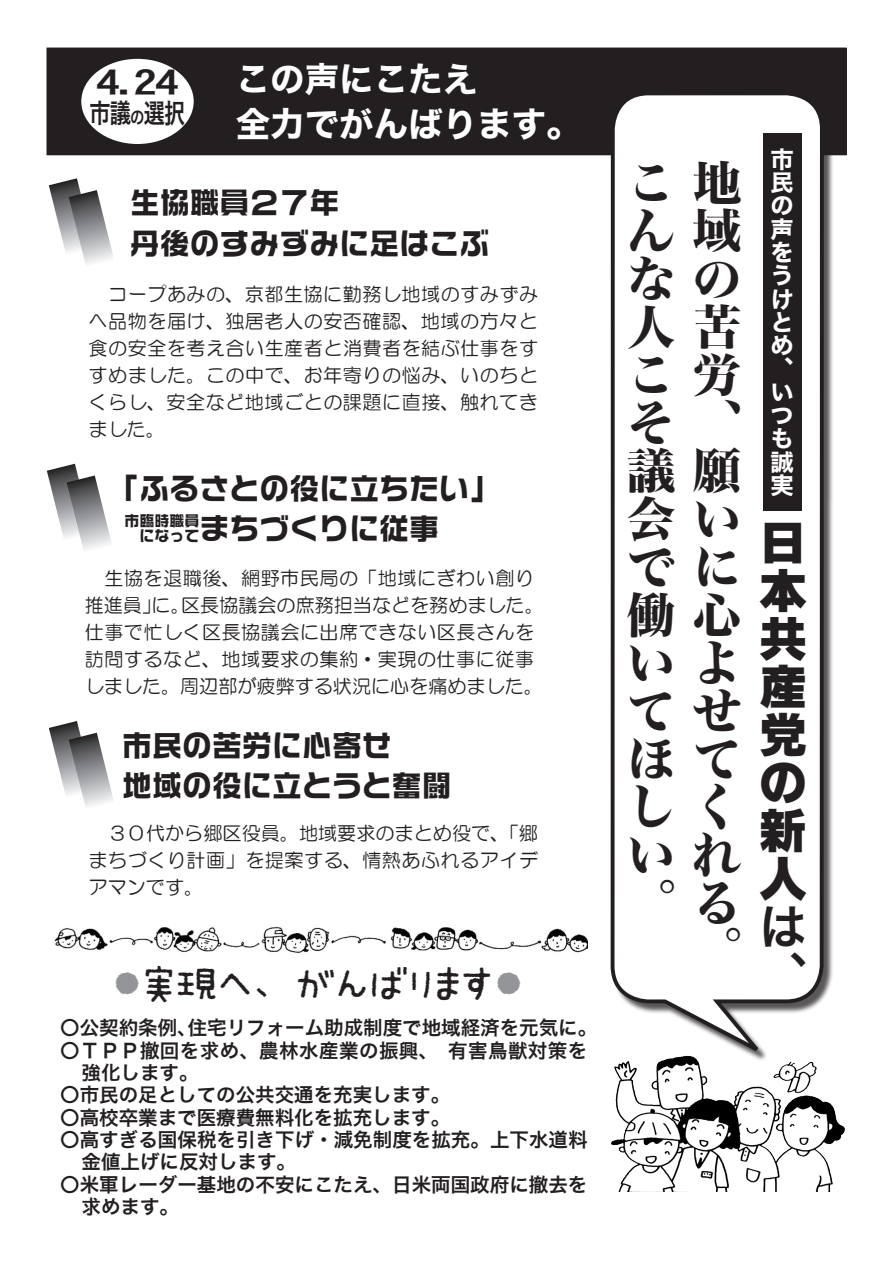
<style>
.page{position:relative;width:893px;height:1263px;background:#fff}
.page>*{position:absolute;margin:0;border:0;box-sizing:border-box;transform-origin:0 0}
.t1{font:48px/48px "Hiragino Min W8 90 ms RKSJ H";color:#231f20}
.t2{font:48px/48px "PS NOW GU 90 pv RKSJ H";color:#231f20;text-align:justify}
.t3{font:48px "Hiragino Kaku W6 90 ms RKSJ H";color:#231f20}
.t4{font:43.5px "Miura Liner Midashi";color:#231f20}
.t5{font:34.5px/45px "Hiragino Kaku W7 90 ms RKSJ H";color:#fff}
.t6{font:31.2px "Hiragino Kaku W6 90 ms RKSJ H";color:#231f20;scale:1.5 1}
.t7{font:30px/40.7px "VD Logo G Extra P";color:#231f20}
.t8{font:26.4px "Hiragino Kaku W6 90 ms RKSJ H";color:#231f20;scale:.8 1}
.t9{font:23.25px/23.2px "Hiragino Kaku W7 90 ms RKSJ H";color:#fff;text-align:justify}
.t10{font:19.5px "Hiragino Kaku W6 90 ms RKSJ H";color:#231f20}
.t11{font:19.5px "Hiragino Kaku W6 90 ms RKSJ H";letter-spacing:.025em;color:#231f20}
.t12{font:19.05px/27px "HG Maru Gothic MPRO";letter-spacing:.025em;color:#231f20;text-align:justify}
.t13{font:15px "VD Logo G Extra P";color:#231f20}
.s1{font-size:18px}
.s2{font-size:15px}
.s3{color:#939598}
</style>
<div class="page">
<div style="left:47px;top:48px;width:799px;height:107px;background:#231f20"></div>
<div style="left:80px;top:57px;width:115px;height:88px;background:#fff;border-radius:50%"></div>
<div style="left:79px;top:56px;width:117px;height:91px;border:3px solid #231f20;border-radius:50%"></div>
<img style="left:54px;top:926px;width:533px;height:28px">
<svg style="left:49px;top:178px;width:64px;height:86px"></svg>
<img style="left:826px;top:1101px;width:19px;height:90px">
<svg style="left:47px;top:464px;width:64px;height:86px"></svg>
<svg style="left:49px;top:721px;width:64px;height:86px"></svg>
<div style="left:612px;top:93px;width:222px;height:968px;background:#231f20;opacity:.75"></div>
<svg style="left:609px;top:47px;width:217px;height:1145px"></svg>
<div style="left:763px;top:133px;width:39px;height:378px;background:#231f20"></div>
<h3 class="t6" style="left:96px;top:66px;width:57px">4.24</h3>
<h3 class="t8" style="left:89px;top:99px;width:121px">市議<span class="s1">の</span>選択</h3>
<h3 class="t5" style="left:236px;top:58px;width:346px">この声にこたえ<br>全力でがんばります。</h3>
<h3 class="t7" style="left:130px;top:182px;width:361px">生協職員２７年<br>丹後のすみずみに足はこぶ</h3>
<p class="t12" style="left:89px;top:280px;width:451px">　コープあみの、京都生協に勤務し地域のすみずみへ品物を届け、独居老人の安否確認、地域の方々と食の安全を考え合い生産者と消費者を結ぶ仕事をすすめました。この中で、お年寄りの悩み、いのちとくらし、安全など地域ごとの課題に直接、触れてきました。</p>
<h3 class="t7" style="left:110px;top:467px;width:391px">「ふるさとの役に立ちたい「</h3>
<p class="t13" style="left:125px;top:513px;width:76px">市臨時職員</p>
<h3 class="t7" style="left:140px;top:508px;width:301px"><span class="s2">になって</span>まちづくりに従事</h3>
<p class="t12" style="left:181px;top:564px;width:364px;text-indent:-96px">　生協を退職後、網野市民局の「地域にぎわい創り区長協議会の庶務担当などを務めました。</p>
<p class="t12" style="left:85px;top:591px;width:460px;text-align:left">推進員に」。<br>仕事で忙しく区長協議会に出席できない区長さんを訪問するなど、地域要求の集約・実現の仕事に従事しました。周辺部が疲弊する状況に心を痛めました。</p>
<h3 class="t7" style="left:122px;top:725px;width:331px">市民の苦労に心寄せ<br>地域の役に立とうと奮闘</h3>
<p class="t12" style="left:89px;top:820px;width:451px">　３０代から郷区役員。地域要求のまとめ役で、「郷まちづくり計画」を提案する、情熱あふれるアイデアマンです。</p>
<h2 class="t4" style="left:111px;top:959px;width:415px"><span class="s3">●</span>実現へ、がんばります<span class="s3">●</span></h2>
<p class="t10" style="left:188px;top:1018px;width:411px">住宅リフォーム助成制度で地域経済を元気に。</p>
<p class="t10" style="left:60px;top:1018px;width:138px">〇公契約条例、</p>
<p class="t11" style="left:60px;top:1040px;width:529px">〇ＴＰＰ撤回を求め、農林水産業の振興、　有害鳥獣対策を</p>
<p class="t10" style="left:81px;top:1063px;width:118px">強化します。</p>
<p class="t10" style="left:60px;top:1085px;width:392px">〇市民の足としての公共交通を充実します。</p>
<p class="t10" style="left:60px;top:1107px;width:392px">〇高校卒業まで医療費無料化を拡充します。</p>
<p class="t10" style="left:60px;top:1130px;width:529px">〇高すぎる国保税を引き下げ・減免制度を拡充。上下水道料</p>
<p class="t10" style="left:81px;top:1152px;width:216px">金値上げに反対します。</p>
<p class="t10" style="left:60px;top:1174px;width:529px">〇米軍レーダー基地の不安にこたえ、日米両国政府に撤去を</p>
<p class="t10" style="left:81px;top:1197px;width:99px">求めます。</p>
<p class="t9" style="left:770px;top:148px;width:24px">市民の声をうけとめ</p>
<h1 class="t1" style="left:693px;top:162px;width:49px">地</h1>
<h1 class="t1" style="left:627px;top:162px;width:115px">こ<br>ん域なの人苦こ<br>そ<br>議願会いでに働心いよて<br>ほてしくいれ</h1>
<h1 class="t1" style="left:693px;top:354px;width:101px">労 <sub>い</sub></h1>
<p class="t9" style="left:770px;top:405px;width:24px">つも誠実</p>
<p class="t9" style="left:770px;top:358px;width:24px">、</p>
<h1 class="t1" style="left:693px;top:402px;width:48px">、</h1>
<h1 class="t2" style="left:759px;top:519px;width:49px">日本共産党の新人</h1>
<h1 class="t3" style="left:759px;top:903px;width:47px">は</h1>
<h1 class="t1" style="left:693px;top:690px;width:49px">せ</h1>
<h1 class="t1" style="left:627px;top:882px;width:109px">。る</h1>
<h1 class="t1" style="left:693px;top:930px;width:48px">。</h1>
<h1 class="t3" style="left:759px;top:951px;width:48px">、</h1>
</div>
